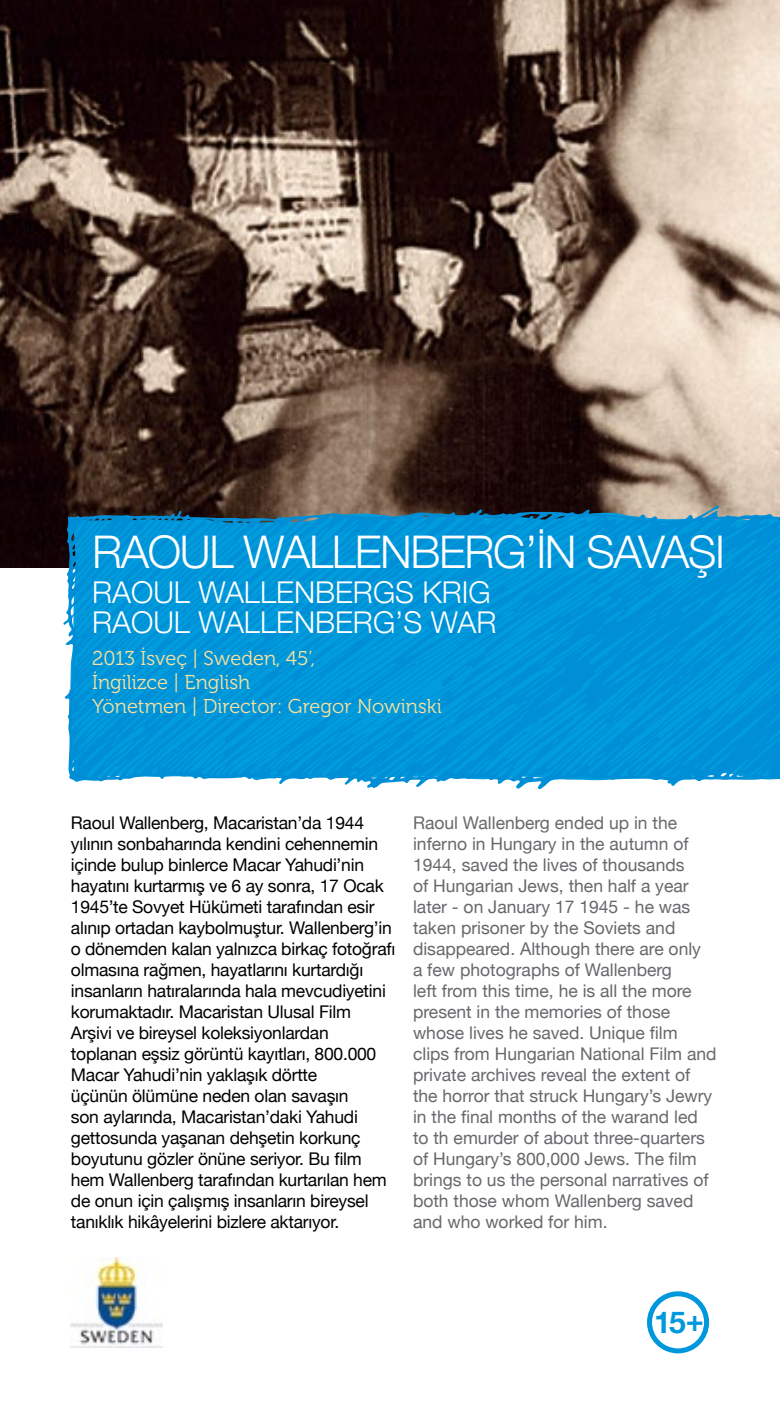
<style>
.page{position:relative;width:780px;height:1418px;background:#fff}
.page>*{position:absolute;margin:0;border:0;box-sizing:border-box;transform-origin:0 0}
.t1{font:300 45px "Helvetica Neue";letter-spacing:-.03em;color:#fff}
.t2{font:300 30px/30px "Helvetica Neue";color:#fff}
.t3{font:700 30px "Helvetica Neue";color:#0098dc}
.t4{font:20px/24px "Museo 300";color:#fde19c}
.t5{font:17.5px/21px "Helvetica Neue";letter-spacing:-.015em;color:#000}
.t6{font:17.5px/21px "Helvetica Neue";color:#68676c}
</style>
<div class="page">
<img style="left:0;top:0;width:780px;height:567px">
<svg style="left:63px;top:505px;width:717px;height:284px;background:#0f96d3"></svg>
<div style="left:540px;top:609px;width:10px;height:7px;background:#009bdb"></div>
<div style="left:527px;top:618px;width:8px;height:6px;background:#009adb"></div>
<svg style="left:257px;top:550px;width:7px;height:6px"></svg>
<div style="left:159px;top:647px;width:162px;height:109px;background:#0097da"></div>
<svg style="left:351px;top:617px;width:22px;height:16px"></svg>
<svg style="left:625px;top:708px;width:17px;height:14px"></svg>
<svg style="left:115px;top:574px;width:9px;height:9px"></svg>
<svg style="left:365px;top:678px;width:98px;height:49px;background:#0097da"></svg>
<svg style="left:486px;top:573px;width:26px;height:16px"></svg>
<svg style="left:486px;top:683px;width:12px;height:9px"></svg>
<svg style="left:388px;top:558px;width:6px;height:4px"></svg>
<svg style="left:712px;top:667px;width:41px;height:35px"></svg>
<svg style="left:682px;top:648px;width:12px;height:12px"></svg>
<img style="left:71px;top:1257px;width:91px;height:89px">
<div style="left:647px;top:1291px;width:62px;height:62px;border:5px solid #0098dc;border-radius:50%"></div>
<h1 class="t1" style="left:92px;top:516px;width:634px">RAOUL WALLENBERG’İN SAVAŞI</h1>
<h2 class="t2" style="left:92px;top:576px;width:406px">RAOUL WALLENBERGS KRIG<br>RAOUL WALLENBERG’S WAR</h2>
<p class="t4" style="left:92px;top:646px;width:351px">2013 İsveç | Sweden, 45’,<br>İngilizce | English<br>Yönetmen | Director: Gregor Nowinski</p>
<p class="t5" style="left:71px;top:811px;width:326px">Raoul Wallenberg, Macaristan’da 1944 yılının sonbaharında kendini cehennemin içinde bulup binlerce Macar Yahudi’nin hayatını kurtarmış ve 6 ay sonra, 17 Ocak 1945’te Sovyet Hükümeti tarafından esir alınıp ortadan kaybolmuştur. Wallenberg’in o dönemden kalan yalnızca birkaç fotoğrafı olmasına rağmen, hayatlarını kurtardığı insanların hatıralarında hala mevcudiyetini korumaktadır. Macaristan Ulusal Film Arşivi ve bireysel koleksiyonlardan toplanan eşsiz görüntü kayıtları, 800.000<br>Macar Yahudi’nin yaklaşık dörtte<br>üçünün ölümüne neden olan savaşın<br>son aylarında, Macaristan’daki Yahudi gettosunda yaşanan dehşetin korkunç boyutunu gözler önüne seriyor. Bu film hem Wallenberg tarafından kurtarılan hem de onun için çalışmış insanların bireysel tanıklık hikâyelerini bizlere aktarıyor.</p>
<p class="t6" style="left:413px;top:811px;width:305px">Raoul Wallenberg ended up in the inferno in Hungary in the autumn of 1944, saved the lives of thousands<br>of Hungarian Jews, then half a year later - on January 17 1945 - he was taken prisoner by the Soviets and disappeared. Although there are only<br>a few photographs of Wallenberg<br>left from this time, he is all the more present in the memories of those whose lives he saved. Unique film clips from Hungarian National Film and private archives reveal the extent of the horror that struck Hungary’s Jewry in the final months of the warand led to th emurder of about three-quarters of Hungary’s 800,000 Jews. The film brings to us the personal narratives of both those whom Wallenberg saved and who worked for him.</p>
<h2 class="t3" style="left:654px;top:1295px;width:51px">15+</h2>
</div>
